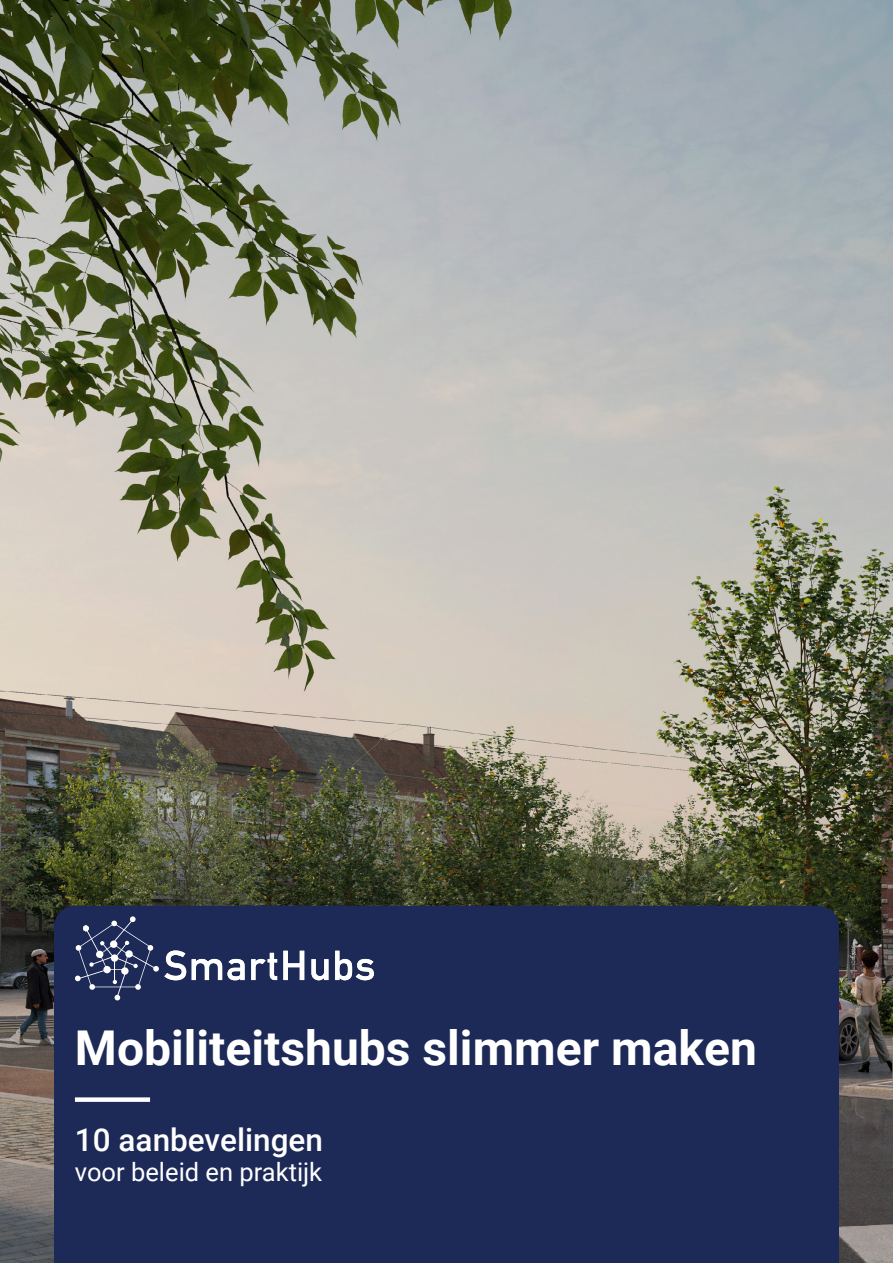
<style>
.page{position:relative;width:893px;height:1263px;background:#fff}
.page>*{position:absolute;margin:0;border:0;box-sizing:border-box;transform-origin:0 0}
.t1{font:700 48px "Roboto";color:#fff}
.t2{font:500 31.5px "Roboto";color:#fff}
.t3{font:25.5px "Roboto";color:#fff}
</style>
<div class="page">
<img style="left:0;top:0;width:893px;height:1263px">
<div style="left:54px;top:906px;width:785px;height:357px;background:#1d2956"></div>
<div style="left:75px;top:1097px;width:75px;height:5px;background:#fff"></div>
<svg style="left:75px;top:916px;width:299px;height:84px;background:#39446b"></svg>
<p class="t1" style="left:75px;top:1014px;width:684px">Mobiliteitshubs slimmer maken</p>
<p class="t2" style="left:75px;top:1118px;width:250px">10 aanbevelingen</p>
<p class="t3" style="left:75px;top:1154px;width:249px">voor beleid en praktijk</p>
</div>
